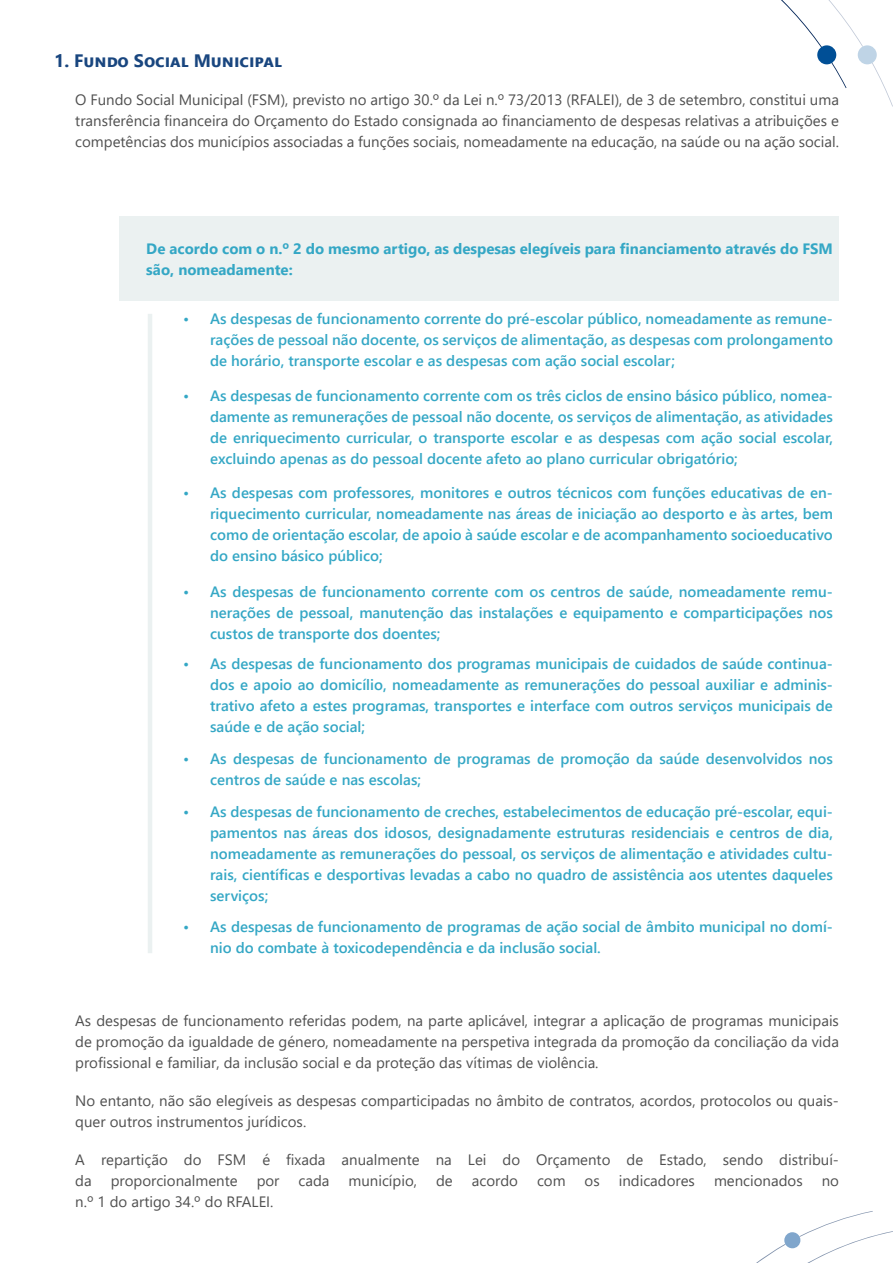
<style>
.page{position:relative;width:893px;height:1263px;background:#fff}
.page>*{position:absolute;margin:0;border:0;box-sizing:border-box;transform-origin:0 0}
.t1{font:700 18px "Segoe UI";color:#19467f}
.t2{font:600 15px/21px "Segoe UI";color:#34a7c5;text-align:justify}
.t3{font:15px/21px "Segoe UI";color:#505050;text-align:justify}
.t4{font:700 15px/21px "Segoe UI";color:#34a7c5}
</style>
<div class="page">
<hr style="left:892px;top:334px;width:1px;height:492px;background:#ebf1f1">
<div style="left:119px;top:216px;width:720px;height:85px;background:#ebf1f1"></div>
<hr style="left:148px;top:314px;width:4px;height:639px;background:#ebf1f1">
<svg style="left:756px;top:1211px;width:137px;height:52px"></svg>
<svg style="left:781px;top:0;width:112px;height:107px"></svg>
<p class="t1" style="left:54px;top:44px;width:229px">1. Fundo Social Municipal</p>
<p class="t3" style="left:75px;top:88px;width:765px">O Fundo Social Municipal (FSM), previsto no artigo 30.º da Lei n.º 73/2013 (RFALEI), de 3 de setembro, constitui uma transferência financeira do Orçamento do Estado consignada ao financiamento de despesas relativas a atribuições e competências dos municípios associadas a funções sociais, nomeadamente na educação, na saúde ou na ação social.</p>
<p class="t4" style="left:146px;top:237px;width:688px">De acordo com o n.º 2 do mesmo artigo, as despesas elegíveis para financiamento através do FSM são, nomeadamente:</p>
<p class="t2" style="left:210px;top:307px;width:624px;text-indent:-27px">• As despesas de funcionamento corrente do pré-escolar público, nomeadamente as remune&shy;rações de pessoal não docente, os serviços de alimentação, as despesas com prolongamento de horário, transporte escolar e as despesas com ação social escolar;</p>
<p class="t2" style="left:210px;top:384px;width:624px;text-indent:-27px">• As despesas de funcionamento corrente com os três ciclos de ensino básico público, nomea&shy;damente as remunerações de pessoal não docente, os serviços de alimentação, as atividades de enriquecimento curricular, o transporte escolar e as despesas com ação social escolar, excluindo apenas as do pessoal docente afeto ao plano curricular obrigatório;</p>
<p class="t2" style="left:210px;top:481px;width:624px;text-indent:-27px">• As despesas com professores, monitores e outros técnicos com funções educativas de en&shy;riquecimento curricular, nomeadamente nas áreas de iniciação ao desporto e às artes, bem como de orientação escolar, de apoio à saúde escolar e de acompanhamento socioeducativo do ensino básico público;</p>
<p class="t2" style="left:210px;top:580px;width:624px;text-indent:-27px">• As despesas de funcionamento corrente com os centros de saúde, nomeadamente remu&shy;nerações de pessoal, manutenção das instalações e equipamento e comparticipações nos custos de transporte dos doentes;</p>
<p class="t2" style="left:210px;top:652px;width:624px;text-indent:-27px">• As despesas de funcionamento dos programas municipais de cuidados de saúde continua&shy;dos e apoio ao domicílio, nomeadamente as remunerações do pessoal auxiliar e adminis&shy;trativo afeto a estes programas, transportes e interface com outros serviços municipais de saúde e de ação social;</p>
<p class="t2" style="left:210px;top:747px;width:624px;text-indent:-27px">• As despesas de funcionamento de programas de promoção da saúde desenvolvidos nos centros de saúde e nas escolas;</p>
<p class="t2" style="left:210px;top:800px;width:624px;text-indent:-27px">• As despesas de funcionamento de creches, estabelecimentos de educação pré-escolar, equi&shy;pamentos nas áreas dos idosos, designadamente estruturas residenciais e centros de dia, nomeadamente as remunerações do pessoal, os serviços de alimentação e atividades cultu&shy;rais, científicas e desportivas levadas a cabo no quadro de assistência aos utentes daqueles serviços;</p>
<p class="t2" style="left:210px;top:915px;width:624px;text-indent:-27px">• As despesas de funcionamento de programas de ação social de âmbito municipal no domí&shy;nio do combate à toxicodependência e da inclusão social.</p>
<p class="t3" style="left:75px;top:1009px;width:765px">As despesas de funcionamento referidas podem, na parte aplicável, integrar a aplicação de programas municipais de promoção da igualdade de género, nomeadamente na perspetiva integrada da promoção da conciliação da vida profissional e familiar, da inclusão social e da proteção das vítimas de violência.</p>
<p class="t3" style="left:75px;top:1089px;width:765px">No entanto, não são elegíveis as despesas comparticipadas no âmbito de contratos, acordos, protocolos ou quais&shy;quer outros instrumentos jurídicos.</p>
<p class="t3" style="left:75px;top:1148px;width:765px">A repartição do FSM é fixada anualmente na Lei do Orçamento de Estado, sendo distribuí&shy;da</p>
<p class="t3" style="left:111px;top:1169px;width:128px">proporcionalmente</p>
<p class="t3" style="left:257px;top:1169px;width:24px">por</p>
<p class="t3" style="left:298px;top:1169px;width:33px">cada</p>
<p class="t3" style="left:349px;top:1169px;width:70px">município,</p>
<p class="t3" style="left:436px;top:1169px;width:18px">de</p>
<p class="t3" style="left:472px;top:1169px;width:48px">acordo</p>
<p class="t3" style="left:537px;top:1169px;width:30px">com</p>
<p class="t3" style="left:585px;top:1169px;width:17px">os</p>
<p class="t3" style="left:619px;top:1169px;width:78px">indicadores</p>
<p class="t3" style="left:714px;top:1169px;width:90px">mencionados</p>
<p class="t3" style="left:822px;top:1169px;width:19px">no</p>
<p class="t3" style="left:75px;top:1190px;width:200px">n.º 1 do artigo 34.º do RFALEI.</p>
</div>
